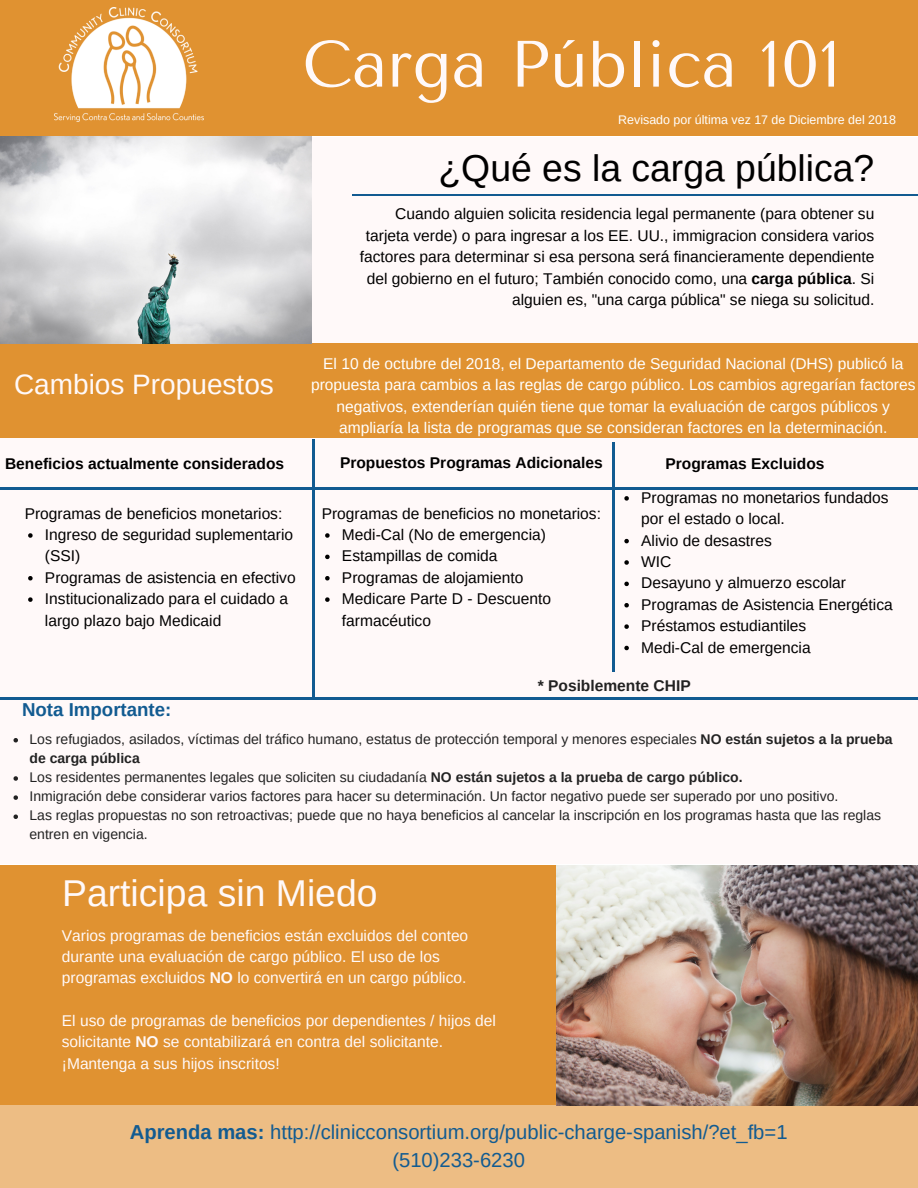
<style>
.page{position:relative;width:918px;height:1188px;background:#fff}
.page>*{position:absolute;margin:0;border:0;box-sizing:border-box;transform-origin:0 0}
.t1{font:65.4px "Tenor Sans";color:#fff9f9}
.t2{font:37.35px "Arimo";color:#000}
.t3{font:37.35px "Arimo";color:#fff9f9}
.t4{font:28.05px "Arimo";color:#fff9f9}
.t5{font:20.25px/28.2px "Arimo";color:#125b91;text-align:center}
.t6{font:700 18.75px "Arimo";color:#125b91}
.t7{font:15.6px/21.3px "Arimo";color:#000}
.t8{font:15.6px/21.3px "Arimo";color:#fff;text-align:center}
.t9{font:15.6px/21.3px "Arimo";color:#fff9f9}
.t10{font:700 15.6px "Arimo";color:#000}
.t11{font:700 15.6px "Arimo";color:#222}
.t12{font:13.95px/19.2px "Arimo";color:#222}
.t13{font:12.45px "Arimo";color:#fff}
.s1{font-weight:700}
</style>
<div class="page">
<div style="left:0;top:0;width:918px;height:136px;background:#e09231"></div>
<div style="left:0;top:137px;width:918px;height:259px;background:#fff9f9"></div>
<div style="left:0;top:343px;width:918px;height:105px;background:#e09231"></div>
<div style="left:0;top:439px;width:918px;height:425px;background:#fff9f9"></div>
<svg style="left:624px;top:496px;width:5px;height:5px"></svg>
<svg style="left:624px;top:539px;width:5px;height:4px"></svg>
<svg style="left:624px;top:560px;width:5px;height:5px"></svg>
<svg style="left:624px;top:582px;width:5px;height:4px"></svg>
<svg style="left:624px;top:603px;width:5px;height:5px"></svg>
<svg style="left:624px;top:624px;width:5px;height:5px"></svg>
<svg style="left:624px;top:646px;width:5px;height:4px"></svg>
<div style="left:0;top:865px;width:918px;height:323px;background:#e09231"></div>
<svg style="left:28px;top:533px;width:5px;height:5px"></svg>
<svg style="left:28px;top:576px;width:5px;height:4px"></svg>
<svg style="left:28px;top:597px;width:5px;height:5px"></svg>
<svg style="left:14px;top:738px;width:4px;height:4px"></svg>
<svg style="left:14px;top:776px;width:4px;height:5px"></svg>
<svg style="left:14px;top:795px;width:4px;height:5px"></svg>
<svg style="left:14px;top:814px;width:4px;height:5px"></svg>
<svg style="left:325px;top:533px;width:5px;height:5px"></svg>
<svg style="left:325px;top:555px;width:5px;height:4px"></svg>
<svg style="left:325px;top:576px;width:5px;height:4px"></svg>
<svg style="left:325px;top:597px;width:5px;height:5px"></svg>
<div style="left:0;top:1105px;width:918px;height:83px;background:#edbd84"></div>
<img style="left:54px;top:8px;width:150px;height:114px">
<svg style="left:353px;top:194px;width:11px;height:2px"></svg>
<hr style="left:364px;top:194px;width:79px;height:2px;background:#125b91">
<hr style="left:443px;top:194px;width:79px;height:2px;background:#125b91">
<hr style="left:522px;top:194px;width:79px;height:2px;background:#125b91">
<hr style="left:601px;top:194px;width:80px;height:2px;background:#125b91">
<hr style="left:680px;top:194px;width:80px;height:2px;background:#125b91">
<hr style="left:760px;top:194px;width:79px;height:2px;background:#125b91">
<hr style="left:839px;top:194px;width:79px;height:2px;background:#125b91">
<svg style="left:0;top:488px;width:6px;height:2px"></svg>
<hr style="left:6px;top:488px;width:86px;height:2px;background:#125b91">
<hr style="left:92px;top:488px;width:86px;height:2px;background:#125b91">
<hr style="left:178px;top:488px;width:86px;height:2px;background:#125b91">
<hr style="left:263px;top:488px;width:86px;height:2px;background:#125b91">
<hr style="left:349px;top:488px;width:86px;height:2px;background:#125b91">
<hr style="left:435px;top:488px;width:86px;height:2px;background:#125b91">
<hr style="left:521px;top:488px;width:86px;height:2px;background:#125b91">
<hr style="left:606px;top:488px;width:86px;height:2px;background:#125b91">
<hr style="left:692px;top:488px;width:86px;height:2px;background:#125b91">
<hr style="left:778px;top:488px;width:86px;height:2px;background:#125b91">
<hr style="left:864px;top:488px;width:54px;height:2px;background:#125b91">
<svg style="left:313px;top:440px;width:2px;height:12px"></svg>
<svg style="left:313px;top:684px;width:2px;height:13px"></svg>
<hr style="left:313px;top:452px;width:2px;height:86px;background:#125b91">
<hr style="left:313px;top:538px;width:2px;height:86px;background:#125b91">
<hr style="left:313px;top:624px;width:2px;height:60px;background:#125b91">
<svg style="left:0;top:697px;width:11px;height:2px"></svg>
<hr style="left:11px;top:697px;width:86px;height:2px;background:#125b91">
<hr style="left:96px;top:697px;width:86px;height:2px;background:#125b91">
<hr style="left:182px;top:697px;width:86px;height:2px;background:#125b91">
<hr style="left:268px;top:697px;width:86px;height:2px;background:#125b91">
<hr style="left:353px;top:697px;width:86px;height:2px;background:#125b91">
<hr style="left:439px;top:697px;width:86px;height:2px;background:#125b91">
<hr style="left:525px;top:697px;width:86px;height:2px;background:#125b91">
<hr style="left:610px;top:697px;width:86px;height:2px;background:#125b91">
<hr style="left:696px;top:697px;width:86px;height:2px;background:#125b91">
<hr style="left:782px;top:697px;width:86px;height:2px;background:#125b91">
<hr style="left:867px;top:697px;width:51px;height:2px;background:#125b91">
<svg style="left:612px;top:442px;width:2px;height:12px"></svg>
<svg style="left:612px;top:660px;width:2px;height:12px"></svg>
<hr style="left:612px;top:454px;width:2px;height:86px;background:#125b91">
<hr style="left:612px;top:540px;width:2px;height:86px;background:#125b91">
<hr style="left:612px;top:625px;width:2px;height:35px;background:#125b91">
<img style="left:0;top:136px;width:312px;height:207px">
<img style="left:557px;top:865px;width:361px;height:241px">
<h1 class="t1" style="left:302px;top:26px;width:540px">Carga Pública 101</h1>
<p class="t13" style="left:618px;top:112px;width:279px">Revisado por última vez 17 de Diciembre del 2018</p>
<h3 class="t4" style="left:14px;top:368px;width:261px">Cambios Propuestos</h3>
<h2 class="t2" style="left:439px;top:147px;width:437px">¿Qué es la carga pública?</h2>
<p class="t7" style="left:360px;top:203px;width:516px;text-align:right">Cuando alguien solicita residencia legal permanente (para obtener su tarjeta verde) o para ingresar a los EE. UU., immigracion considera varios factores para determinar si esa persona será financieramente dependiente del gobierno en el futuro; También conocido como, una <span class="s1">carga pública</span>. Si alguien es, "una carga pública" se niega su solicitud.</p>
<p class="t8" style="left:311px;top:353px;width:606px">El 10 de octubre del 2018, el Departamento de Seguridad Nacional (DHS) publicó la propuesta para cambios a las reglas de cargo público. Los cambios agregarían factores negativos, extenderían quién tiene que tomar la evaluación de cargos públicos y ampliaría la lista de programas que se consideran factores en la determinación.</p>
<p class="t10" style="left:5px;top:455px;width:281px">Beneficios actualmente considerados</p>
<p class="t10" style="left:340px;top:454px;width:264px">Propuestos Programas Adicionales</p>
<p class="t10" style="left:665px;top:455px;width:161px">Programas Excluidos</p>
<p class="t7" style="left:342px;top:503px;width:261px;text-indent:-20px">Programas de beneficios no monetarios:<br>Medi-Cal (No de emergencia)<br>Estampillas de comida<br>Programas de alojamiento<br>Medicare Parte D - Descuento farmacéutico</p>
<p class="t7" style="left:641px;top:487px;width:253px">Programas no monetarios fundados por el estado o local.<br>Alivio de desastres<br>WIC<br>Desayuno y almuerzo escolar<br>Programas de Asistencia Energética<br>Préstamos estudiantiles<br>Medi-Cal de emergencia</p>
<p class="t7" style="left:45px;top:503px;width:252px;text-indent:-20px">Programas de beneficios monetarios:<br>Ingreso de seguridad suplementario (SSI)<br>Programas de asistencia en efectivo<br>Institucionalizado para el cuidado a largo plazo bajo Medicaid</p>
<p class="t6" style="left:22px;top:699px;width:151px">Nota Importante:</p>
<p class="t11" style="left:538px;top:677px;width:155px">* Posiblemente CHIP</p>
<p class="t12" style="left:29px;top:729px;width:865px">Los refugiados, asilados, víctimas del tráfico humano, estatus de protección temporal y menores especiales <span class="s1">NO están sujetos a la prueba de carga pública<br></span>Los residentes permanentes legales que soliciten su ciudadanía <span class="s1">NO están sujetos a la prueba de cargo público.<br></span>Inmigración debe considerar varios factores para hacer su determinación. Un factor negativo puede ser superado por uno positivo.<br>Las reglas propuestas no son retroactivas; puede que no haya beneficios al cancelar la inscripción en los programas hasta que las reglas entren en vigencia.</p>
<h2 class="t3" style="left:62px;top:872px;width:317px">Participa sin Miedo</h2>
<p class="t9" style="left:62px;top:924px;width:408px">Varios programas de beneficios están excluidos del conteo durante una evaluación de cargo público. El uso de los programas excluidos <span class="s1">NO</span> lo convertirá en un cargo público.</p>
<p class="t9" style="left:62px;top:1010px;width:436px">El uso de programas de beneficios por dependientes / hijos del solicitante <span class="s1">NO</span> se contabilizará en contra del solicitante. ¡Mantenga a sus hijos inscritos!</p>
<p class="t5" style="left:130px;top:1117px;width:659px"><span class="s1">Aprenda mas:</span> http://clinicconsortium.org/public-charge-spanish/?et_fb=1 (510)233-6230</p>
</div>
